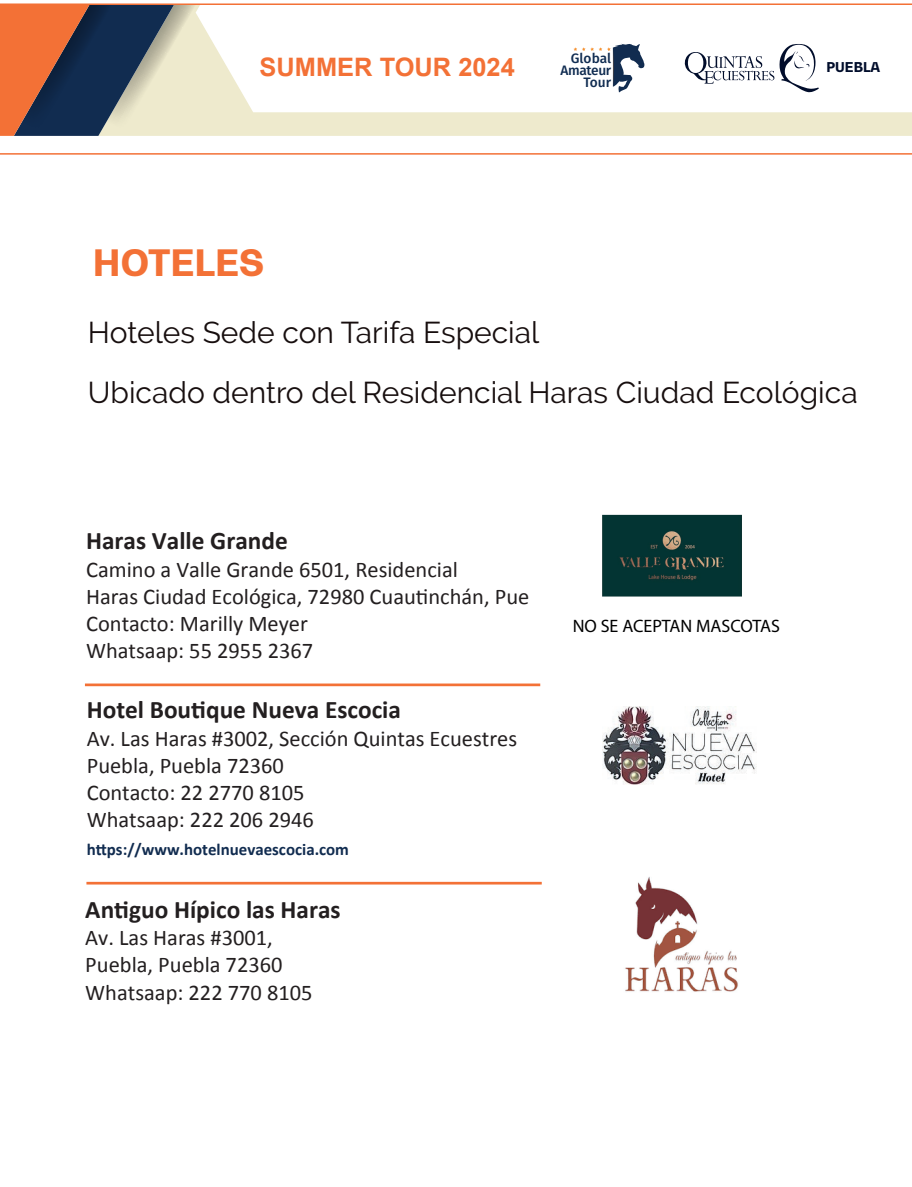
<style>
.page{position:relative;width:912px;height:1187px;background:#fff}
.page>*{position:absolute;margin:0;border:0;box-sizing:border-box;transform-origin:0 0}
.t1{font:700 36px "FEI";color:#f37136}
.t2{font:30px/60px "Raleway";color:#170e0e}
.t3{font:700 25.5px "Arial";color:#f37136}
.t4{font:700 25.35px "Calibri";color:#231f20}
.t5{font:22.5px/27px "Calibri";color:#231f20}
.t6{font:18px "Myriad Pro";color:#000001}
.t7{font:700 16.95px "Calibri";color:#112c50}
.t8{font:500 13.65px/12px "Fira Sans";letter-spacing:-.015em;color:#102c51;text-align:right}
.t9{font:700 13.35px "FEI";color:#010d2b}
</style>
<div class="page">
<img style="left:602px;top:707px;width:154px;height:77px">
<img style="left:602px;top:514px;width:140px;height:83px">
<svg style="left:84px;top:683px;width:457px;height:4px"></svg>
<svg style="left:86px;top:881px;width:456px;height:4px"></svg>
<img style="left:625px;top:877px;width:113px;height:115px">
<svg style="left:0;top:3px;width:912px;height:152px"></svg>
<p class="t3" style="left:260px;top:50px;width:257px">SUMMER TOUR 2024</p>
<p class="t8" style="left:561px;top:51px;width:52px">Global<br>Amateur<br>Tour</p>
<h1 class="t1" style="left:93px;top:238px;width:173px">HOTELES</h1>
<p class="t9" style="left:827px;top:58px;width:55px">PUEBLA</p>
<h2 class="t2" style="left:88px;top:302px;width:771px">Hoteles Sede con Tarifa Especial<br>Ubicado dentro del Residencial Haras Ciudad Ecológica</h2>
<p class="t4" style="left:86px;top:524px;width:203px">Haras Valle Grande</p>
<p class="t5" style="left:86px;top:556px;width:445px">Camino a Valle Grande 6501, Residencial<br>Haras Ciudad Ecológica, 72980 Cuautinchán, Pue Contacto: Marilly Meyer<br>Whatsaap: 55 2955 2367</p>
<p class="t4" style="left:87px;top:693px;width:316px">Hotel Boutique Nueva Escocia</p>
<p class="t5" style="left:87px;top:725px;width:432px">Av. Las Haras #3002, Sección Quintas Ecuestres<br>Puebla, Puebla 72360<br>Contacto: 22 2770 8105<br>Whatsaap: 222 206 2946</p>
<p class="t7" style="left:87px;top:838px;width:264px">https://www.hotelnuevaescocia.com</p>
<p class="t4" style="left:85px;top:893px;width:257px">Antiguo Hípico las Haras</p>
<p class="t5" style="left:85px;top:924px;width:229px">Av. Las Haras #3001,<br>Puebla, Puebla 72360<br>Whatsaap: 222 770 8105</p>
<p class="t6" style="left:573px;top:614px;width:209px">NO SE ACEPTAN MASCOTAS</p>
</div>
